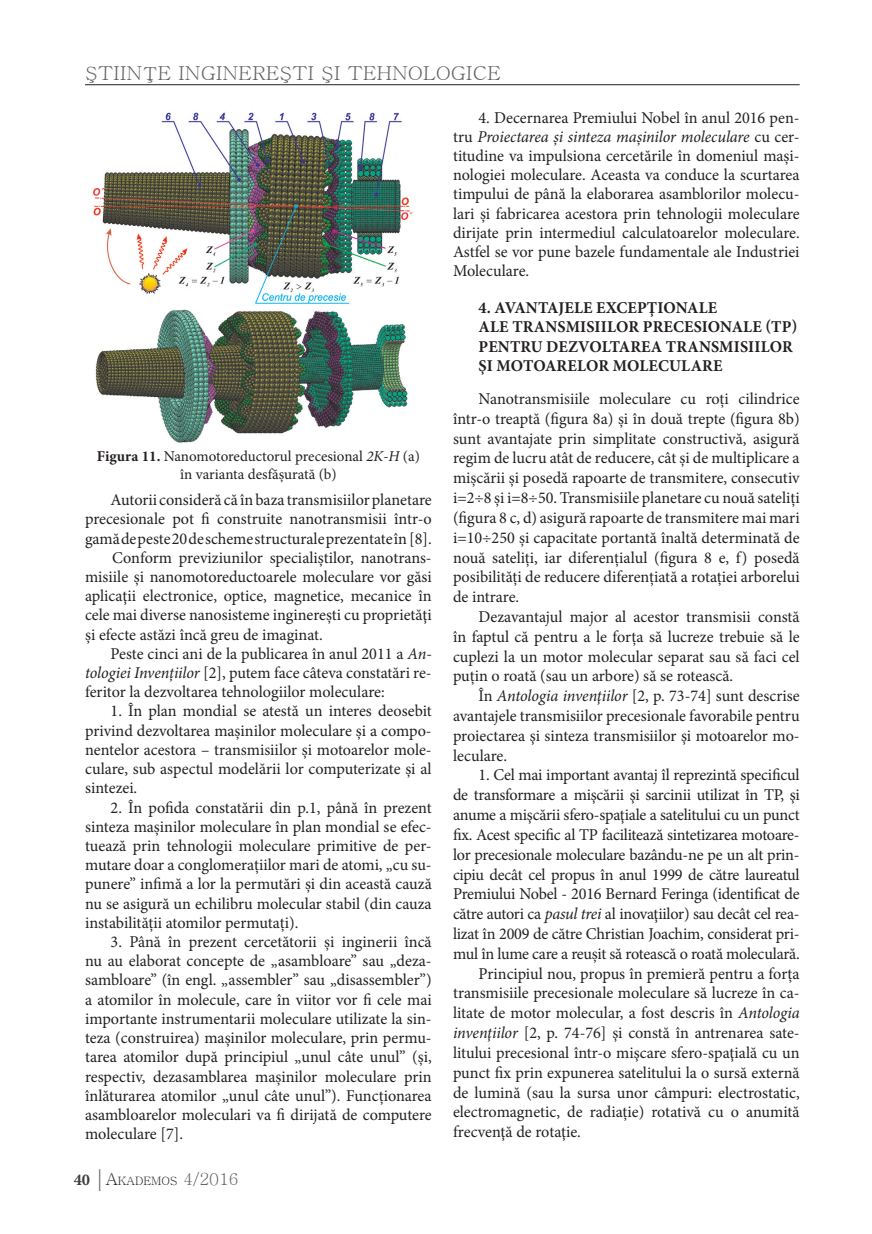
<style>
.page{position:relative;width:872px;height:1234px;background:#fff}
.page>*{position:absolute;margin:0;border:0;box-sizing:border-box;transform-origin:0 0}
.t1{font:19.2px "Batang";color:#636366;scale:1.06 1}
.Text_de_baza{font:16.5px/19.8px "Minion Pro";color:#231f20;text-align:justify}
.outcomes{font:700 16.5px/19.5px "Minion Pro";letter-spacing:.01em;color:#231f20}
.legenda{font:15px "Minion Pro";color:#231f20}
.t2{font:11.55px "Batang";color:#231f20}
.s1{font-weight:700}
.s2{font-style:italic}
.s3{font-family:"Minion Pro";font-weight:700;font-size:16.5px;color:#3e3e3f}
.s4{font-family:"Garamond";font-size:24px;color:#636366}
.s5{font-size:16.5px}
.s6{font-size:16.5px;color:#636366}
</style>
<div class="page">
<hr style="left:85px;top:84px;width:714px;height:1px;background:#231f20">
<img style="left:92px;top:112px;width:321px;height:331px">
<p class="t1" style="left:85px;top:64px;width:394px">ŞTIINŢE INGINEREŞTI ŞI TEHNOLOGICE</p>
<p class="legenda" style="left:97px;top:446px;width:324px"><span class="s1">Figura 11.</span> Nanomotoreductorul precesional <span class="s2">2K-H</span> (a)</p>
<p class="legenda" style="left:180px;top:464px;width:158px">în varianta desfăşurată (b)</p>
<p class="Text_de_baza" style="left:111px;top:490px;width:323px">Autorii consideră că în baza transmisiilor planetare</p>
<p class="Text_de_baza" style="left:85px;top:509px;width:348px">precesionale pot fi construite nanotransmisii într-o</p>
<p class="Text_de_baza" style="left:85px;top:528px;width:348px">gamă de peste 20 de scheme structurale prezentate în [8].</p>
<p class="Text_de_baza" style="left:112px;top:547px;width:321px">Conform previziunilor specialiştilor, nanotrans-</p>
<p class="Text_de_baza" style="left:85px;top:566px;width:348px">misiile şi nanomotoreductoarele moleculare vor găsi</p>
<p class="Text_de_baza" style="left:85px;top:586px;width:348px">aplicaţii electronice, optice, magnetice, mecanice în</p>
<p class="Text_de_baza" style="left:85px;top:605px;width:348px">cele mai diverse nanosisteme inginereşti cu proprietăţi</p>
<p class="Text_de_baza" style="left:85px;top:624px;width:239px">şi efecte astăzi încă greu de imaginat.</p>
<p class="Text_de_baza" style="left:85px;top:644px;width:348px;line-height:19.2px;text-indent:26px">Peste cinci ani de la publicarea în anul 2011 a <span class="s2">An&shy;tologiei Invențiilor</span> [2], putem face câteva constatări re&shy;feritor la dezvoltarea tehnologiilor moleculare:</p>
<p class="Text_de_baza" style="left:85px;top:701px;width:348px;line-height:19.2px;text-indent:26px">1. În plan mondial se atestă un interes deosebit privind dezvoltarea mașinilor moleculare și a compo&shy;nentelor acestora – transmisiilor și motoarelor mole&shy;culare, sub aspectul modelării lor computerizate și al sintezei.</p>
<p class="Text_de_baza" style="left:85px;top:797px;width:348px;line-height:19.2px;text-indent:26px">2. În pofida constatării din p.1, până în prezent sinteza mașinilor moleculare în plan mondial se efec&shy;tuează prin tehnologii moleculare primitive de per&shy;mutare doar a conglomerațiilor mari de atomi, „cu su&shy;punere” infimă a lor la permutări și din această cauză nu se asigură un echilibru molecular stabil (din cauza instabilității atomilor permutați).</p>
<p class="Text_de_baza" style="left:85px;top:932px;width:348px;line-height:19.2px;text-indent:26px">3. Până în prezent cercetătorii și inginerii încă nu au elaborat concepte de „asambloare” sau „deza&shy;sambloare” (în engl. „assembler” sau „disassembler”) a atomilor în molecule, care în viitor vor fi cele mai importante instrumentarii moleculare utilizate la sin&shy;teza (construirea) mașinilor moleculare, prin permu&shy;tarea atomilor după principiul „unul câte unul” (și, respectiv, dezasamblarea mașinilor moleculare prin înlăturarea atomilor „unul câte unul”). Funcționarea asambloarelor moleculari va fi dirijată de computere moleculare [7].</p>
<p class="t2" style="left:74px;top:1175px;width:167px"><span class="s3">40</span> <span class="s4">|</span><span class="s5">A</span>KADEMOS <span class="s6">4/2016</span></p>
<p class="Text_de_baza" style="left:453px;top:108px;width:348px;line-height:19.2px;text-indent:26px">4. Decernarea Premiului Nobel în anul 2016 pen&shy;tru <span class="s2">Proiectarea și sinteza mașinilor moleculare</span> cu cer&shy;titudine va impulsiona cercetările în domeniul mași&shy;nologiei moleculare. Aceasta va conduce la scurtarea timpului de până la elaborarea asamblorilor molecu&shy;lari și fabricarea acestora prin tehnologii moleculare dirijate prin intermediul calculatoarelor moleculare.<br>Astfel se vor pune bazele fundamentale ale Industriei Moleculare.</p>
<p class="outcomes" style="left:478px;top:297px;width:320px">4. AVANTAJELE EXCEPŢIONALE<br>ALE TRANSMISIILOR PRECESIONALE (TP)<br>PENTRU DEZVOLTAREA TRANSMISIILOR<br>ŞI MOTOARELOR MOLECULARE</p>
<p class="Text_de_baza" style="left:453px;top:389px;width:348px;text-indent:26px">Nanotransmisiile moleculare cu roți cilindrice într-o treaptă (figura 8a) și în două trepte (figura 8b) sunt avantajate prin simplitate constructivă, asigură regim de lucru atât de reducere, cât și de multiplicare a mișcării și posedă rapoarte de transmitere, consecutiv i=2÷8 și i=8÷50. Transmisiile planetare cu nouă sateliți (figura 8 c, d) asigură rapoarte de transmitere mai mari i=10÷250 și capacitate portantă înaltă determinată de nouă sateliți, iar diferențialul (figura 8 e, f) posedă posibilități de reducere diferențiată a rotației arborelui de intrare.</p>
<p class="Text_de_baza" style="left:453px;top:606px;width:348px;text-indent:26px">Dezavantajul major al acestor transmisii constă în faptul că pentru a le forța să lucreze trebuie să le cuplezi la un motor molecular separat sau să faci cel puțin o roată (sau un arbore) să se rotească.</p>
<p class="Text_de_baza" style="left:453px;top:686px;width:348px;text-indent:26px">În <span class="s2">Antologia invenţiilor</span> [2, p. 73-74] sunt descrise avantajele transmisiilor precesionale favorabile pentru proiectarea şi sinteza transmisiilor şi motoarelor mo&shy;leculare.</p>
<p class="Text_de_baza" style="left:453px;top:765px;width:348px;text-indent:26px">1. Cel mai important avantaj îl reprezintă specificul de transformare a mişcării şi sarcinii utilizat în TP, şi anume a mişcării sfero-spaţiale a satelitului cu un punct fix. Acest specific al TP facilitează sintetizarea motoare&shy;lor precesionale moleculare bazându-ne pe un alt prin&shy;cipiu decât cel propus în anul 1999 de către laureatul Premiului Nobel - 2016 Bernard Feringa (identificat de către autori ca <span class="s2">pasul trei</span> al inovaţiilor) sau decât cel rea&shy;lizat în 2009 de către Christian Joachim, considerat pri&shy;mul în lume care a reușit să rotească o roată moleculară.</p>
<p class="Text_de_baza" style="left:453px;top:963px;width:348px;text-indent:26px">Principiul nou, propus în premieră pentru a forța transmisiile precesionale moleculare să lucreze în ca&shy;litate de motor molecular, a fost descris în <span class="s2">Antologia invenţiilor</span> [2, p. 74-76] şi constă în antrenarea sate&shy;litului precesional într-o mişcare sfero-spaţială cu un punct fix prin expunerea satelitului la o sursă externă de lumină (sau la sursa unor câmpuri: electrostatic, electromagnetic, de radiație) rotativă cu o anumită frecvenţă de rotaţie.</p>
</div>
